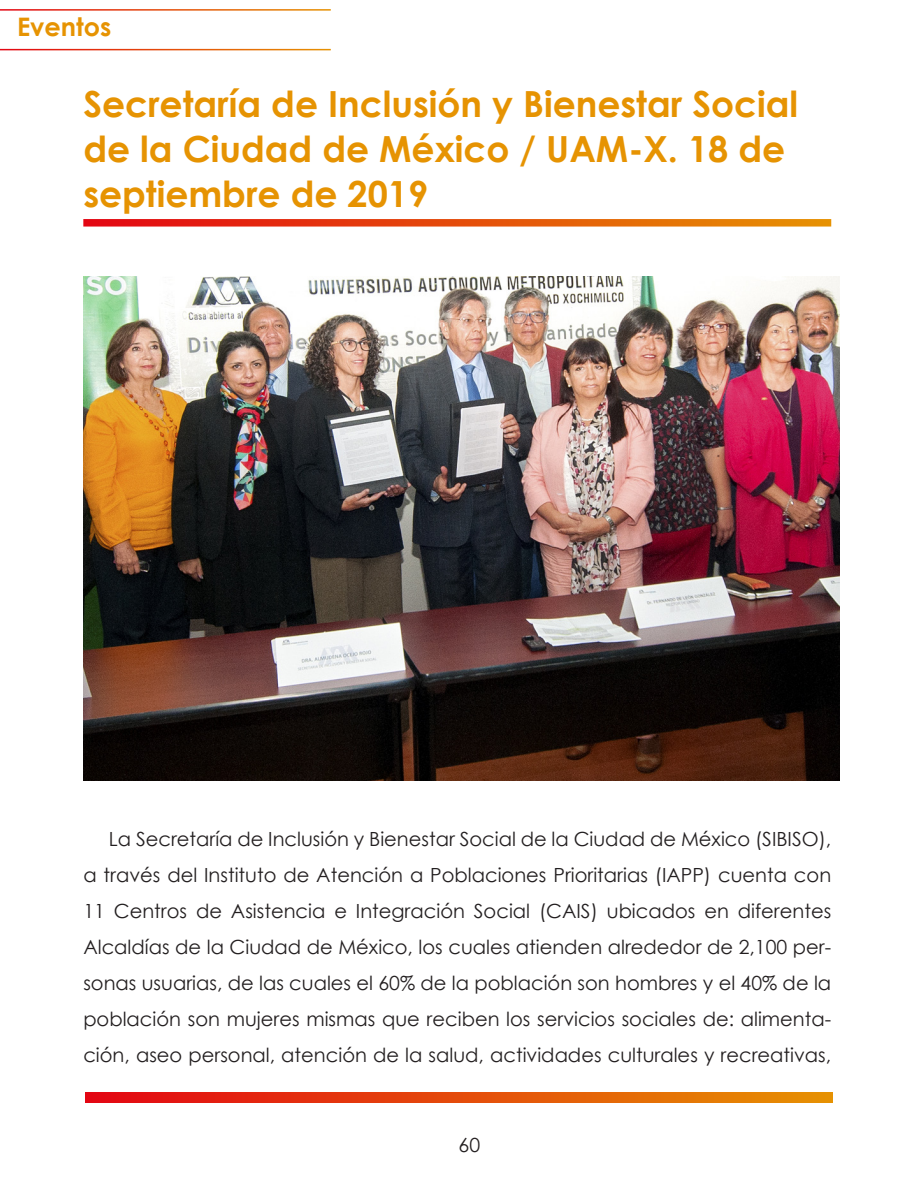
<style>
.page{position:relative;width:918px;height:1188px;background:#fff}
.page>*{position:absolute;margin:0;border:0;box-sizing:border-box;transform-origin:0 0}
.cabeza1_-Eventos{font:700 36px/45px "Century Gothic";color:#e69302}
.t1{font:700 25.5px "Century Gothic";color:#e69302}
.cuerpoArticulos{font:19.5px/36px "Century Gothic";color:#231f20;text-align:justify}
</style>
<div class="page">
<svg style="left:85px;top:1093px;width:748px;height:10px;background:#e44b0a"></svg>
<svg style="left:83px;top:219px;width:748px;height:8px;background:#e65719"></svg>
<img style="left:83px;top:276px;width:757px;height:505px">
<h2 class="t1" style="left:17px;top:8px;width:96px">Eventos</h2>
<p class="cabeza1_-Eventos" style="left:83px;top:79px;width:716px">Secretaría de Inclusión y Bienestar Social de la Ciudad de México / UAM-X. 18 de septiembre de 2019</p>
<p class="cuerpoArticulos" style="left:83px;top:821px;width:749px;text-indent:26px">La Secretaría de Inclusión y Bienestar Social de la Ciudad de México (SIBISO), a través del Instituto de Atención a Poblaciones Prioritarias (IAPP) cuenta con 11 Centros de Asistencia e Integración Social (CAIS) ubicados en diferentes Alcaldías de la Ciudad de México, los cuales atienden alrededor de 2,100 per&shy;sonas usuarias, de las cuales el 60% de la población son hombres y el 40% de la población son mujeres mismas que reciben los servicios sociales de: alimenta&shy;ción, aseo personal, atención de la salud, actividades culturales y recreativas,</p>
<p class="cuerpoArticulos" style="left:459px;top:1127px;width:23px">60</p>
</div>
